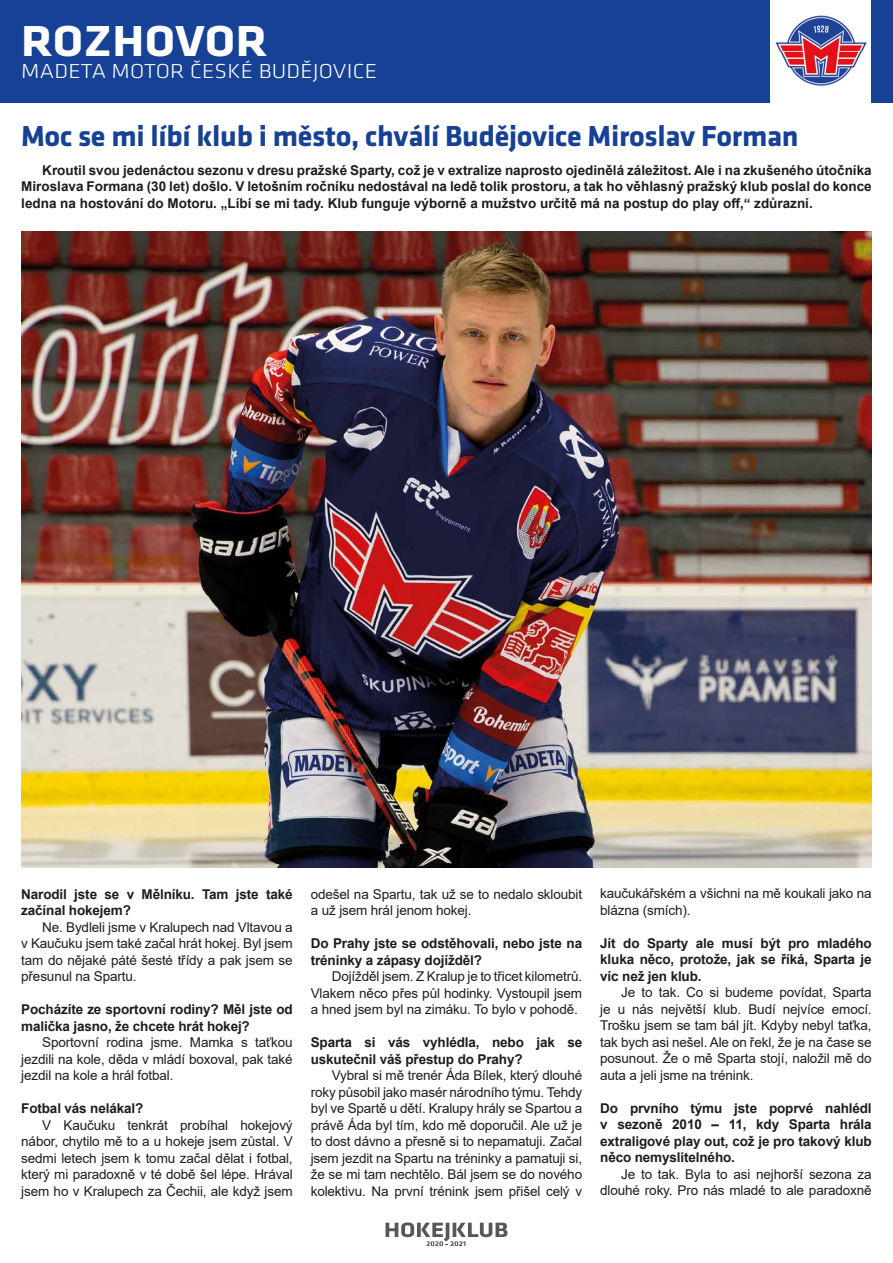
<style>
.page{position:relative;width:893px;height:1263px;background:#fff}
.page>*{position:absolute;margin:0;border:0;box-sizing:border-box;transform-origin:0 0}
.t1{font:700 45px "Klavika";letter-spacing:.01em;color:#fff;scale:1.1 1}
.t2{font:700 30px "Klavika";letter-spacing:-.01em;color:#164194}
.t3{font:300 21px "Klavika";letter-spacing:.01em;color:#fff;scale:1.1 1}
.t4{font:13.5px/16.5px "Arial";letter-spacing:-.01em;color:#1d1d1b;text-align:justify}
.t5{font:700 13.5px/16.5px "Arial";letter-spacing:-.01em;color:#1d1d1b}
</style>
<div class="page">
<div style="left:0;top:0;width:770px;height:102px;background:#164194"></div>
<img style="left:775px;top:15px;width:92px;height:71px">
<div style="left:872px;top:0;width:21px;height:102px;background:#164194"></div>
<svg style="left:386px;top:1222px;width:121px;height:24px"></svg>
<img style="left:21px;top:232px;width:851px;height:635px">
<h1 class="t1" style="left:21px;top:16px;width:225px">ROZHOVOR</h1>
<h3 class="t3" style="left:21px;top:59px;width:325px">MADETA MOTOR ČESKÉ BUDĚJOVICE</h3>
<h2 class="t2" style="left:21px;top:120px;width:779px">Moc se mi líbí klub i město, chválí Budějovice Miroslav Forman</h2>
<p class="t5" style="left:21px;top:162px;width:852px;text-align:justify;text-indent:21px">Kroutil svou jedenáctou sezonu v dresu pražské Sparty, což je v extralize naprosto ojedinělá záležitost. Ale i na zkušeného útočníka Miroslava Formana (30 let) došlo. V letošním ročníku nedostával na ledě tolik prostoru, a tak ho věhlasný pražský klub poslal do konce ledna na hostování do Motoru. „Líbí se mi tady. Klub funguje výborně a mužstvo určitě má na postup do play off,“ zdůrazní.</p>
<p class="t5" style="left:21px;top:886px;width:273px">Narodil jste se v Mělníku. Tam jste také začínal hokejem?</p>
<p class="t4" style="left:21px;top:918px;width:273px;text-indent:21px">Ne. Bydleli jsme v Kralupech nad Vltavou a v Kaučuku jsem také začal hrát hokej. Byl jsem tam do nějaké páté šesté třídy a pak jsem se přesunul na Spartu.</p>
<p class="t5" style="left:21px;top:1001px;width:273px">Pocházíte ze sportovní rodiny? Měl jste od malička jasno, že chcete hrát hokej?</p>
<p class="t4" style="left:21px;top:1034px;width:273px;text-indent:21px">Sportovní rodina jsme. Mamka s taťkou jezdili na kole, děda v mládí boxoval, pak také jezdil na kole a hrál fotbal.</p>
<p class="t5" style="left:21px;top:1100px;width:124px">Fotbal vás nelákal?</p>
<p class="t4" style="left:21px;top:1116px;width:273px;text-indent:21px">V Kaučuku tenkrát probíhal hokejový nábor, chytilo mě to a u hokeje jsem zůstal. V sedmi letech jsem k tomu začal dělat i fotbal, který mi paradoxně v té době šel lépe. Hrával jsem ho v Kralupech za Čechii, ale když jsem</p>
<p class="t4" style="left:311px;top:885px;width:273px">odešel na Spartu, tak už se to nedalo skloubit a už jsem hrál jenom hokej.</p>
<p class="t5" style="left:311px;top:935px;width:273px">Do Prahy jste se odstěhovali, nebo jste na tréninky a zápasy dojížděl?</p>
<p class="t4" style="left:311px;top:968px;width:273px;text-indent:21px">Dojížděl jsem. Z Kralup je to třicet kilometrů.<br>Vlakem něco přes půl hodinky. Vystoupil jsem a hned jsem byl na zimáku. To bylo v pohodě.</p>
<p class="t5" style="left:311px;top:1034px;width:273px">Sparta si vás vyhlédla, nebo jak se uskutečnil váš přestup do Prahy?</p>
<p class="t4" style="left:311px;top:1067px;width:273px;text-indent:21px">Vybral si mě trenér Áda Bílek, který dlouhé roky působil jako masér národního týmu. Tehdy byl ve Spartě u dětí. Kralupy hrály se Spartou a právě Áda byl tím, kdo mě doporučil. Ale už je to dost dávno a přesně si to nepamatuji. Začal jsem jezdit na Spartu na tréninky a pamatuji si, že se mi tam nechtělo. Bál jsem se do nového kolektivu. Na první trénink jsem přišel celý v</p>
<p class="t4" style="left:600px;top:885px;width:273px">kaučukářském a všichni na mě koukali jako na blázna (smích).</p>
<p class="t5" style="left:600px;top:935px;width:273px;text-align:justify">Jít do Sparty ale musí být pro mladého kluka něco, protože, jak se říká, Sparta je víc než jen klub.</p>
<p class="t4" style="left:600px;top:984px;width:273px;text-indent:21px">Je to tak. Co si budeme povídat, Sparta je u nás největší klub. Budí nejvíce emocí.<br>Trošku jsem se tam bál jít. Kdyby nebyl taťka, tak bych asi nešel. Ale on řekl, že je na čase se posunout. Že o mě Sparta stojí, naložil mě do auta a jeli jsme na trénink.</p>
<p class="t5" style="left:600px;top:1100px;width:273px;text-align:justify">Do prvního týmu jste poprvé nahlédl v sezoně 2010 – 11, kdy Sparta hrála extraligové play out, což je pro takový klub něco nemyslitelného.</p>
<p class="t4" style="left:600px;top:1166px;width:273px;text-align:right">Je to tak. Byla to asi nejhorší sezona za dlouhé roky. Pro nás mladé to ale paradoxně</p>
</div>
